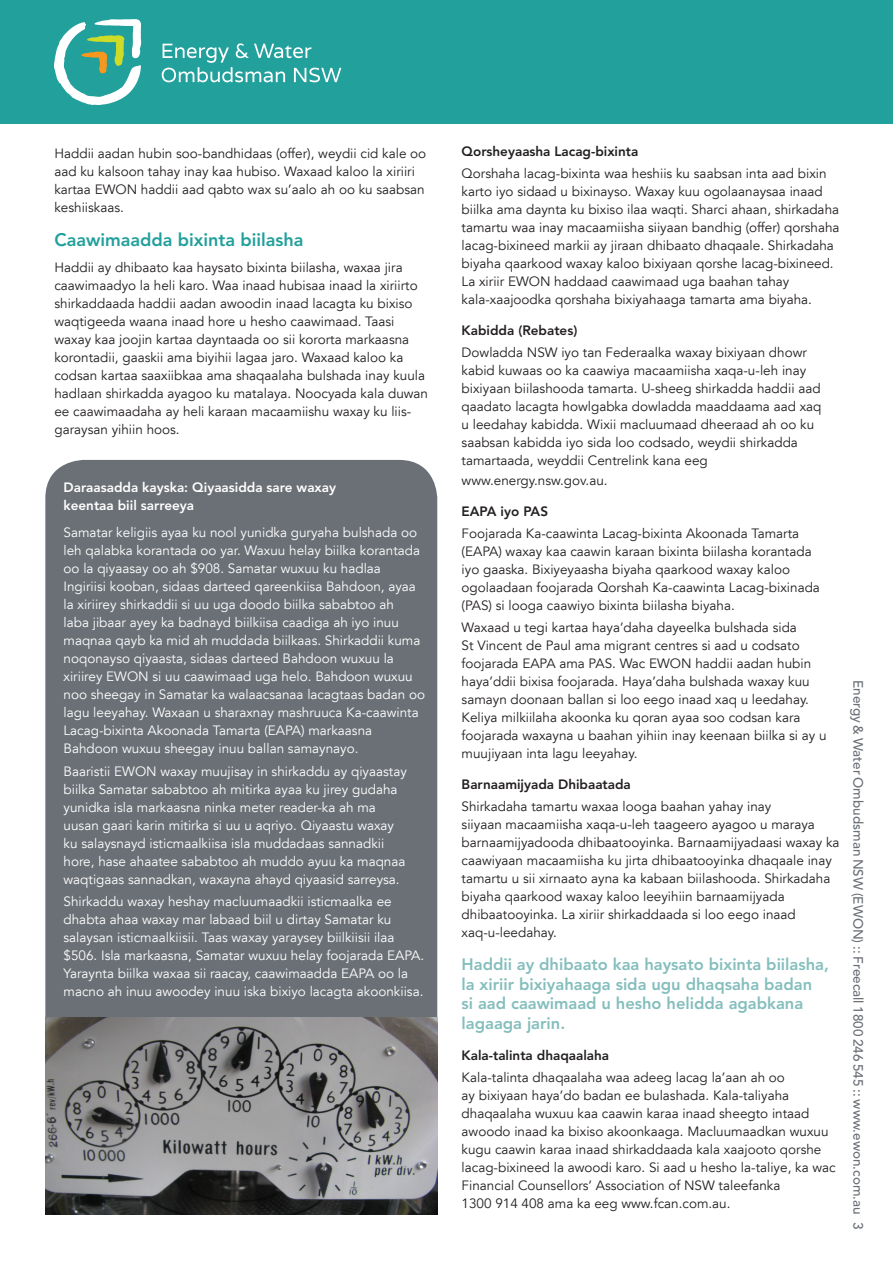
<style>
.page{position:relative;width:893px;height:1263px;background:#fff}
.page>*{position:absolute;margin:0;border:0;box-sizing:border-box;transform-origin:0 0}
.t1{font:800 18px "Avenir LT Std";color:#22a09c}
.t2{font:800 16.5px/19.8px "Avenir LT Std";color:#84bebd}
.t3{font:13.5px/18px "Avenir LT";color:#231f20}
.t4{font:13.5px/18px "Avenir LT";color:#fff}
.t5{font:800 13.5px "Avenir LT Std";color:#231f20}
.body_text_start{font:500 13.5px "Avenir LT Std";color:#6b7076}
.t6{font:800 13.5px/18px "Avenir LT Std";color:#fff}
</style>
<div class="page">
<div style="left:45px;top:460px;width:392px;height:644px;background:#6b7076;border-radius:38px"></div>
<div style="left:0;top:0;width:893px;height:123px;background:#22a09c"></div>
<img style="left:45px;top:1017px;width:392px;height:198px">
<svg style="left:162px;top:43px;width:179px;height:39px"></svg>
<svg style="left:54px;top:19px;width:87px;height:86px"></svg>
<p class="t3" style="left:54px;top:144px;width:373px">Haddii aadan hubin soo-bandhidaas (offer), weydii cid kale oo aad ku kalsoon tahay inay kaa hubiso. Waxaad kaloo la xiriiri kartaa EWON haddii aad qabto wax su’aalo ah oo ku saabsan keshiiskaas.</p>
<p class="t1" style="left:54px;top:229px;width:251px">Caawimaadda bixinta biilasha</p>
<p class="t3" style="left:54px;top:259px;width:375px">Haddii ay dhibaato kaa haysato bixinta biilasha, waxaa jira caawimaadyo la heli karo. Waa inaad hubisaa inaad la xiriirto shirkaddaada haddii aadan awoodin inaad lacagta ku bixiso waqtigeeda waana inaad hore u hesho caawimaad. Taasi waxay kaa joojin kartaa dayntaada oo sii kororta markaasna korontadii, gaaskii ama biyihii lagaa jaro. Waxaad kaloo ka codsan kartaa saaxiibkaa ama shaqaalaha bulshada inay kuula hadlaan shirkadda ayagoo ku matalaya. Noocyada kala duwan ee caawimaadaha ay heli karaan macaamiishu waxay ku liis&shy;garaysan yihiin hoos.</p>
<p class="t6" style="left:64px;top:479px;width:274px">Daraasadda kayska: Qiyaasidda sare waxay keentaa biil sarreeya</p>
<p class="t4" style="left:64px;top:524px;width:363px">Samatar keligiis ayaa ku nool yunidka guryaha bulshada oo leh qalabka korantada oo yar. Waxuu helay biilka korantada oo la qiyaasay oo ah $908. Samatar wuxuu ku hadlaa Ingiriisi kooban, sidaas darteed qareenkiisa Bahdoon, ayaa la xiriirey shirkaddii si uu uga doodo biilka sababtoo ah<br>laba jibaar ayey ka badnayd biilkiisa caadiga ah iyo inuu maqnaa qayb ka mid ah muddada biilkaas. Shirkaddii kuma noqonayso qiyaasta, sidaas darteed Bahdoon wuxuu la xiriirey EWON si uu caawimaad uga helo. Bahdoon wuxuu noo sheegay in Samatar ka walaacsanaa lacagtaas badan oo lagu leeyahay. Waxaan u sharaxnay mashruuca Ka-caawinta Lacag-bixinta Akoonada Tamarta (EAPA) markaasna Bahdoon wuxuu sheegay inuu ballan samaynayo.</p>
<p class="t4" style="left:64px;top:762px;width:345px">Baaristii EWON waxay muujisay in shirkaddu ay qiyaastay biilka Samatar sababtoo ah mitirka ayaa ku jirey gudaha yunidka isla markaasna ninka meter reader-ka ah ma uusan gaari karin mitirka si uu u aqriyo. Qiyaastu waxay ku salaysnayd isticmaalkiisa isla muddadaas sannadkii hore, hase ahaatee sababtoo ah muddo ayuu ka maqnaa waqtigaas sannadkan, waxayna ahayd qiyaasid sarreysa.</p>
<p class="t4" style="left:64px;top:892px;width:362px">Shirkaddu waxay heshay macluumaadkii isticmaalka ee dhabta ahaa waxay mar labaad biil u dirtay Samatar ku salaysan isticmaalkiisii. Taas waxay yaraysey biilkiisii ilaa $506. Isla markaasna, Samatar wuxuu helay foojarada EAPA.<br>Yaraynta biilka waxaa sii raacay, caawimaadda EAPA oo la macno ah inuu awoodey inuu iska bixiyo lacagta akoonkiisa.</p>
<p class="t5" style="left:462px;top:143px;width:178px">Qorsheyaasha Lacag-bixinta</p>
<p class="t3" style="left:462px;top:165px;width:379px">Qorshaha lacag-bixinta waa heshiis ku saabsan inta aad bixin karto iyo sidaad u bixinayso. Waxay kuu ogolaanaysaa inaad biilka ama daynta ku bixiso ilaa waqti. Sharci ahaan, shirkadaha tamartu waa inay macaamiisha siiyaan bandhig (offer) qorshaha lacag-bixineed markii ay jiraan dhibaato dhaqaale. Shirkadaha biyaha qaarkood waxay kaloo bixiyaan qorshe lacag-bixineed.<br>La xiriir EWON haddaad caawimaad uga baahan tahay kala-xaajoodka qorshaha bixiyahaaga tamarta ama biyaha.</p>
<p class="t5" style="left:462px;top:322px;width:117px">Kabidda (Rebates)</p>
<p class="t3" style="left:462px;top:344px;width:361px">Dowladda NSW iyo tan Federaalka waxay bixiyaan dhowr kabid kuwaas oo ka caawiya macaamiisha xaqa-u-leh inay bixiyaan biilashooda tamarta. U-sheeg shirkadda haddii aad qaadato lacagta howlgabka dowladda maaddaama aad xaq u leedahay kabidda. Wixii macluumaad dheeraad ah oo ku saabsan kabidda iyo sida loo codsado, weydii shirkadda tamartaada, weyddii Centrelink kana eeg</p>
<p class="t3" style="left:462px;top:472px;width:148px">www.energy.nsw.gov.au.</p>
<p class="t5" style="left:462px;top:503px;width:88px">EAPA iyo PAS</p>
<p class="t3" style="left:462px;top:525px;width:360px">Foojarada Ka-caawinta Lacag-bixinta Akoonada Tamarta (EAPA) waxay kaa caawin karaan bixinta biilasha korantada iyo gaaska. Bixiyeyaasha biyaha qaarkood waxay kaloo ogolaadaan foojarada Qorshah Ka-caawinta Lacag-bixinada (PAS) si looga caawiyo bixinta biilasha biyaha.</p>
<p class="t3" style="left:462px;top:619px;width:367px">Waxaad u tegi kartaa haya’daha dayeelka bulshada sida<br>St Vincent de Paul ama migrant centres si aad u codsato foojarada EAPA ama PAS. Wac EWON haddii aadan hubin haya’ddii bixisa foojarada. Haya’daha bulshada waxay kuu samayn doonaan ballan si loo eego inaad xaq u leedahay.<br>Keliya milkiilaha akoonka ku qoran ayaa soo codsan kara foojarada waxayna u baahan yihiin inay keenaan biilka si ay u muujiyaan inta lagu leeyahay.</p>
<p class="t5" style="left:462px;top:776px;width:171px">Barnaamijyada Dhibaatada</p>
<p class="t3" style="left:462px;top:798px;width:379px">Shirkadaha tamartu waxaa looga baahan yahay inay<br>siiyaan macaamiisha xaqa-u-leh taageero ayagoo u maraya barnaamijyadooda dhibaatooyinka. Barnaamijyadaasi waxay ka caawiyaan macaamiisha ku jirta dhibaatooyinka dhaqaale inay tamartu u sii xirnaato ayna ka kabaan biilashooda. Shirkadaha biyaha qaarkood waxay kaloo leeyihiin barnaamijyada dhibaatooyinka. La xiriir shirkaddaada si loo eego inaad xaq-u-leedahay.</p>
<p class="t2" style="left:462px;top:954px;width:369px">Haddii ay dhibaato kaa haysato bixinta biilasha, la xiriir bixiyahaaga sida ugu dhaqsaha badan<br>si aad caawimaad u hesho helidda agabkana lagaaga jarin.</p>
<p class="t5" style="left:462px;top:1047px;width:149px">Kala-talinta dhaqaalaha</p>
<p class="t3" style="left:462px;top:1069px;width:376px">Kala-talinta dhaqaalaha waa adeeg lacag la’aan ah oo<br>ay bixiyaan haya’do badan ee bulashada. Kala-taliyaha dhaqaalaha wuxuu kaa caawin karaa inaad sheegto intaad awoodo inaad ka bixiso akoonkaaga. Macluumaadkan wuxuu kugu caawin karaa inaad shirkaddaada kala xaajooto qorshe lacag-bixineed la awoodi karo. Si aad u hesho la-taliye, ka wac Financial Counsellors’ Association of NSW taleefanka<br>1300 914 408 ama ka eeg www.fcan.com.au.</p>
<p class="body_text_start" style="left:866px;top:680px;width:551px;rotate:90deg">Energy &amp; Water Ombudsman NSW (EWON) :: Freecall 1800 246 545 :: www.ewon.com.au 3</p>
</div>
